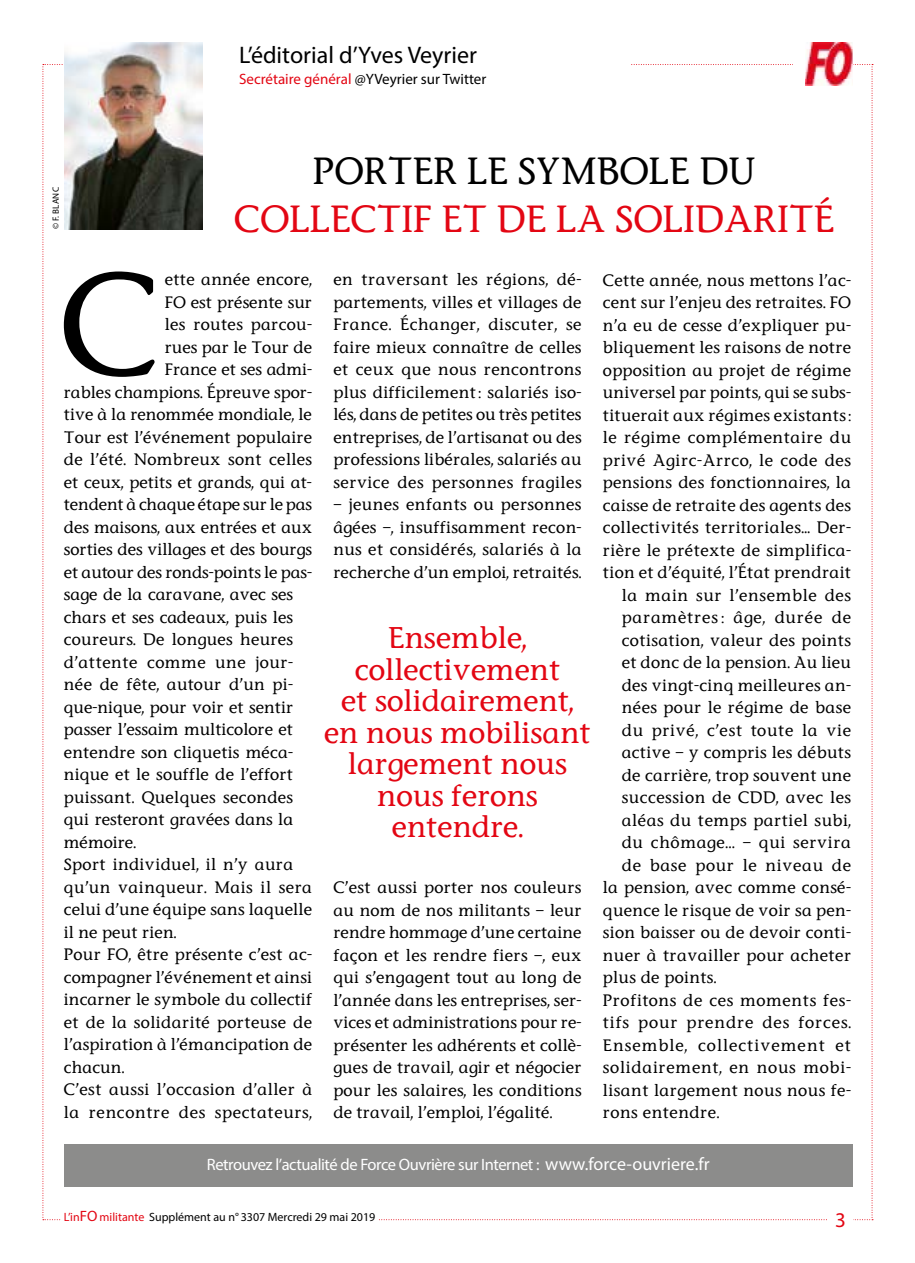
<style>
.page{position:relative;width:915px;height:1263px;background:#fff}
.page>*{position:absolute;margin:0;border:0;box-sizing:border-box;transform-origin:0 0}
.t1{font:500 138.45px "Stone Inf";color:#000}
.t2{font:500 36px "Stone Inf";color:#e30613}
.t3{font:500 36px "Stone Inf";color:#000}
.t4{font:500 28.5px/31.5px "Stone Inf";color:#e30613;text-align:center}
.t5{font:24px "Myriad Pro";color:#000}
.t6{font:21px "Myriad Pro";color:#e30613}
.t7{font:16.5px "Myriad Pro";letter-spacing:-.025em;color:#fff}
.t8{font:500 15.75px/22.5px "Stone Inf";letter-spacing:.02em;color:#000;text-align:justify}
.t9{font:500 15.75px "Stone Inf";color:#000}
.t10{font:500 15.75px "Stone Inf";letter-spacing:.04em;color:#000}
.t11{font:500 15.75px "Stone Inf";letter-spacing:.045em;color:#000}
.t12{font:500 15.75px "Stone Inf";letter-spacing:-.005em;color:#000}
.t13{font:500 15.75px "Stone Inf";letter-spacing:-.01em;color:#000}
.t14{font:500 15.75px "Stone Inf";letter-spacing:.055em;color:#000}
.t15{font:500 15.75px "Stone Inf";letter-spacing:.065em;color:#000}
.t16{font:500 15.75px "Stone Inf";letter-spacing:.05em;color:#000}
.t17{font:15px "Myriad Pro";color:#000}
.t18{font:12px "Myriad Pro";color:#000}
.t19{font:9px "Myriad Pro";letter-spacing:.02em;color:#000}
.s1{color:#e30613}
.s2{font-size:18px}
.s3{color:#fff}
.s4{font-size:15px;color:#e30613}
</style>
<div class="page">
<div style="left:64px;top:1144px;width:788px;height:42px;background:#8c8c8b"></div>
<img style="left:64px;top:42px;width:139px;height:187px">
<img style="left:805px;top:43px;width:47px;height:42px">
<p class="t19" style="left:50px;top:229px;width:44px;rotate:-90deg">© F. BLANC</p>
<h3 class="t5" style="left:239px;top:40px;width:239px">L’éditorial d’Yves Veyrier</h3>
<p class="t17" style="left:239px;top:69px;width:249px"><span class="s1">Secrétaire général</span> @YVeyrier sur Twitter</p>
<h2 class="t3" style="left:313px;top:148px;width:444px">PORTER LE SYMBOLE DU</h2>
<h2 class="t2" style="left:234px;top:196px;width:601px">COLLECTIF ET DE LA SOLIDARITÉ</h2>
<h1 class="t1" style="left:60px;top:236px;width:100px">C</h1>
<p class="t8" style="left:165px;top:268px;width:149px">ette année encore,</p>
<p class="t8" style="left:333px;top:268px;width:250px">en traversant les régions, dé&shy;partements, villes et villages de France. Échanger, discuter, se faire mieux connaître de celles et ceux que nous rencontrons plus difficilement: salariés iso&shy;lés, dans de petites ou très petites entreprises, de l’artisanat ou des professions libérales, salariés au service des personnes fragiles</p>
<p class="t8" style="left:333px;top:493px;width:250px">– jeunes enfants ou personnes âgées –, insuffisamment recon&shy;nus et considérés, salariés à la recherche d’un emploi, retraités.</p>
<p class="t8" style="left:602px;top:268px;width:250px">Cette année, nous mettons l’ac-</p>
<p class="t8" style="left:602px;top:291px;width:250px">cent sur l’enjeu des retraites. FO</p>
<p class="t8" style="left:602px;top:313px;width:250px">n’a eu de cesse d’expliquer pu-</p>
<p class="t8" style="left:602px;top:336px;width:250px">bliquement les raisons de notre</p>
<p class="t8" style="left:602px;top:358px;width:249px">opposition au projet de régime</p>
<p class="t8" style="left:602px;top:381px;width:250px">universel par points, qui se subs-</p>
<p class="t8" style="left:602px;top:403px;width:250px">tituerait aux régimes existants :</p>
<p class="t8" style="left:602px;top:426px;width:250px">le régime complémentaire du</p>
<p class="t8" style="left:602px;top:448px;width:249px">privé Agirc-Arrco, le code des</p>
<p class="t8" style="left:602px;top:471px;width:250px">pensions des fonctionnaires, la</p>
<p class="t8" style="left:602px;top:493px;width:250px">caisse de retraite des agents des</p>
<p class="t8" style="left:602px;top:516px;width:250px">collectivités territoriales... Der-</p>
<p class="t8" style="left:602px;top:538px;width:249px">rière le prétexte de simplifica-</p>
<p class="t8" style="left:602px;top:561px;width:250px">tion et d’équité, l’État prendrait</p>
<p class="t10" style="left:621px;top:585px;width:231px">la main sur l’ensemble des</p>
<p class="t16" style="left:621px;top:607px;width:231px">paramètres : âge, durée de</p>
<p class="t8" style="left:621px;top:629px;width:231px">cotisation, valeur des points</p>
<p class="t8" style="left:621px;top:651px;width:231px">et donc de la pension. Au lieu</p>
<p class="t8" style="left:621px;top:674px;width:231px">des vingt-cinq meilleures an-</p>
<p class="t8" style="left:621px;top:696px;width:231px">nées pour le régime de base</p>
<p class="t11" style="left:621px;top:720px;width:231px">du privé, c’est toute la vie</p>
<p class="t8" style="left:621px;top:741px;width:231px">active – y compris les débuts</p>
<p class="t8" style="left:621px;top:764px;width:231px">de carrière, trop souvent une</p>
<p class="t8" style="left:621px;top:786px;width:231px">succession de CDD, avec les</p>
<p class="t8" style="left:621px;top:809px;width:231px">aléas du temps partiel subi,</p>
<p class="t10" style="left:621px;top:832px;width:231px">du chômage... – qui servira</p>
<p class="t11" style="left:621px;top:855px;width:231px">de base pour le niveau de</p>
<p class="t8" style="left:602px;top:876px;width:250px">la pension, avec comme consé-</p>
<p class="t8" style="left:602px;top:899px;width:249px">quence le risque de voir sa pen-</p>
<p class="t8" style="left:602px;top:921px;width:250px">sion baisser ou de devoir conti-</p>
<p class="t8" style="left:602px;top:944px;width:249px">nuer à travailler pour acheter</p>
<p class="t8" style="left:602px;top:966px;width:115px">plus de points.</p>
<p class="t10" style="left:602px;top:990px;width:250px">Profitons de ces moments fes-</p>
<p class="t14" style="left:602px;top:1012px;width:250px">tifs pour prendre des forces.</p>
<p class="t15" style="left:602px;top:1035px;width:249px">Ensemble, collectivement et</p>
<p class="t11" style="left:602px;top:1057px;width:249px">solidairement, en nous mobi-</p>
<p class="t8" style="left:602px;top:1079px;width:250px">lisant largement nous nous fe-</p>
<p class="t8" style="left:602px;top:1101px;width:118px">rons entendre.</p>
<p class="t7" style="left:207px;top:1154px;width:504px">Retrouvez l’actualité de Force Ouvrière sur Internet : <span class="s2">www.force-ouvriere.fr</span></p>
<p class="t9" style="left:165px;top:292px;width:149px">FO est présente sur</p>
<p class="t8" style="left:165px;top:313px;width:149px">les routes parcou-</p>
<p class="t9" style="left:165px;top:337px;width:149px">rues par le Tour de</p>
<p class="t9" style="left:165px;top:359px;width:149px">France et ses admi-</p>
<p class="t9" style="left:64px;top:382px;width:249px">rables champions. Épreuve spor-</p>
<p class="t9" style="left:64px;top:404px;width:249px">tive à la renommée mondiale, le</p>
<p class="t8" style="left:64px;top:426px;width:250px">Tour est l’événement populaire</p>
<p class="t8" style="left:64px;top:448px;width:250px">de l’été. Nombreux sont celles</p>
<p class="t8" style="left:64px;top:471px;width:249px">et ceux, petits et grands, qui at-</p>
<p class="t13" style="left:64px;top:494px;width:250px">tendent à chaque étape sur le pas</p>
<p class="t9" style="left:64px;top:517px;width:250px">des maisons, aux entrées et aux</p>
<p class="t9" style="left:64px;top:539px;width:250px">sorties des villages et des bourgs</p>
<p class="t12" style="left:64px;top:562px;width:250px">et autour des ronds-points le pas-</p>
<p class="t9" style="left:64px;top:584px;width:231px">sage de la caravane, avec ses</p>
<p class="t8" style="left:64px;top:606px;width:231px">chars et ses cadeaux, puis les</p>
<p class="t8" style="left:64px;top:628px;width:231px">coureurs. De longues heures</p>
<p class="t8" style="left:64px;top:651px;width:231px">d’attente comme une jour-</p>
<p class="t8" style="left:64px;top:673px;width:231px">née de fête, autour d’un pi-</p>
<p class="t9" style="left:64px;top:697px;width:231px">que-nique, pour voir et sentir</p>
<p class="t9" style="left:64px;top:719px;width:231px">passer l’essaim multicolore et</p>
<p class="t8" style="left:64px;top:741px;width:231px">entendre son cliquetis méca-</p>
<p class="t8" style="left:64px;top:763px;width:231px">nique et le souffle de l’effort</p>
<p class="t8" style="left:64px;top:786px;width:231px">puissant. Quelques secondes</p>
<p class="t9" style="left:64px;top:809px;width:231px">qui resteront gravées dans la</p>
<p class="t9" style="left:64px;top:832px;width:74px">mémoire.</p>
<p class="t8" style="left:64px;top:853px;width:231px">Sport individuel, il n’y aura</p>
<p class="t8" style="left:64px;top:876px;width:250px">qu’un vainqueur. Mais il sera</p>
<p class="t8" style="left:64px;top:898px;width:250px">celui d’une équipe sans laquelle</p>
<p class="t8" style="left:64px;top:921px;width:114px">il ne peut rien.</p>
<p class="t8" style="left:64px;top:943px;width:250px">Pour FO, être présente c’est ac-</p>
<p class="t8" style="left:64px;top:966px;width:250px">compagner l’événement et ainsi</p>
<p class="t8" style="left:64px;top:988px;width:249px">incarner le symbole du collectif</p>
<p class="t8" style="left:64px;top:1011px;width:250px">et de la solidarité porteuse de</p>
<p class="t8" style="left:64px;top:1033px;width:250px">l’aspiration à l’émancipation de</p>
<p class="t8" style="left:64px;top:1056px;width:62px">chacun.</p>
<p class="t8" style="left:64px;top:1078px;width:250px">C’est aussi l’occasion d’aller à</p>
<p class="t10" style="left:64px;top:1102px;width:250px">la rencontre des spectateurs,</p>
<h3 class="t4" style="left:324px;top:622px;width:268px">Ensemble, collectivement<br>et solidairement, en nous mobilisant largement nous nous ferons entendre.</h3>
<p class="t8" style="left:333px;top:876px;width:250px">C’est aussi porter nos couleurs au nom de nos militants – leur rendre hommage d’une certaine façon et les rendre fiers –, eux qui s’engagent tout au long de l’année dans les entreprises, ser&shy;vices et administrations pour re&shy;présenter les adhérents et collè&shy;gues de travail, agir et négocier pour les salaires, les conditions de travail, l’emploi, l’égalité.</p>
<p class="t18" style="left:61px;top:1209px;width:319px"><span class="s3">l</span><span class="s1">L’in</span><span class="s4">FO</span> <span class="s1">militante</span> Supplément au n° 3307 Mercredi 29 mai 2019<span class="s3">l</span></p>
<h3 class="t6" style="left:834px;top:1207px;width:12px">3</h3>
</div>
